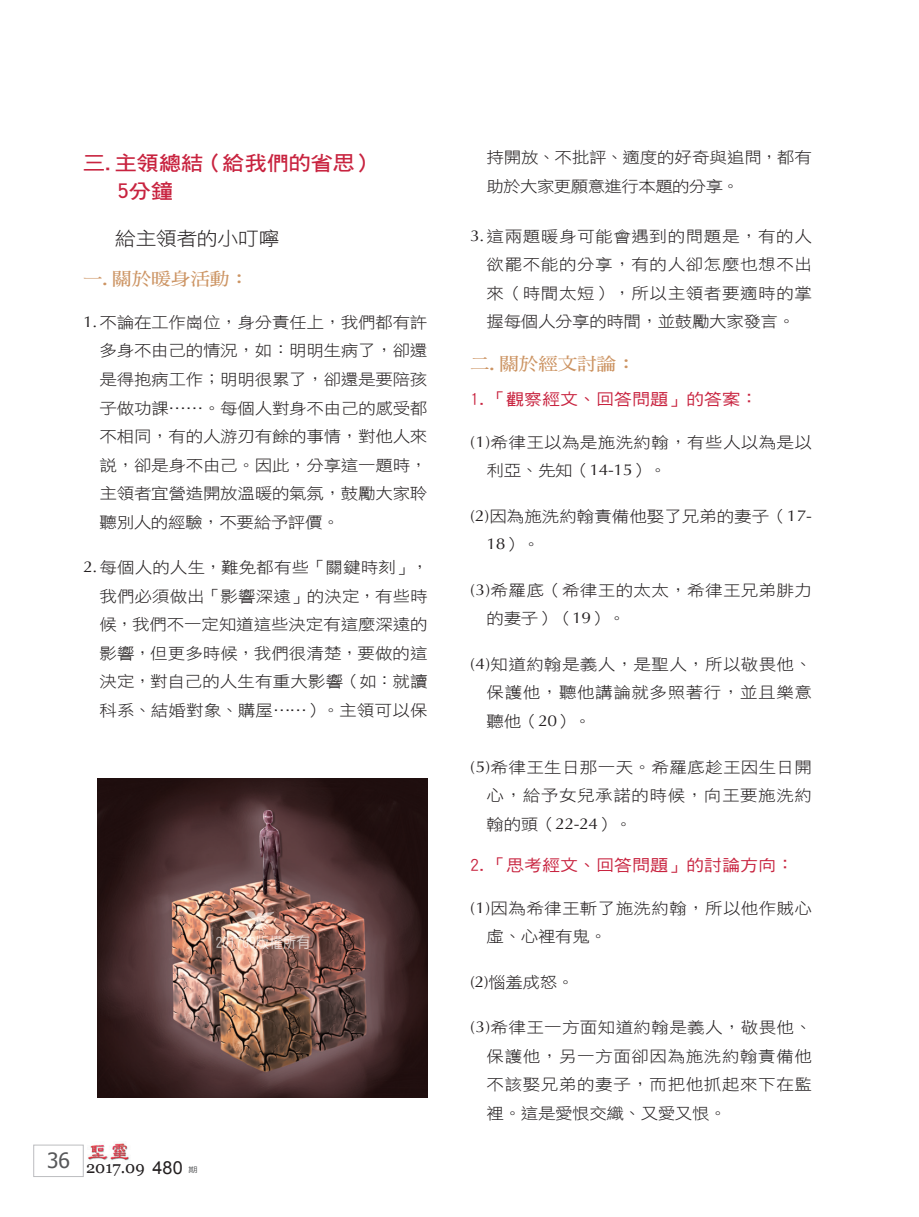
<style>
.page{position:relative;width:919px;height:1217px;background:#fff}
.page>*{position:absolute;margin:0;border:0;box-sizing:border-box;transform-origin:0 0}
.大標{font:20.25px/27px "DF Hei W7 WIN BF";letter-spacing:-.015em;color:#c8233f;scale:1.11 1}
.t1{font:18.9px "DF Hei W3 WIN BF";letter-spacing:-.025em;color:#231f20;scale:1.11 1}
.中標{font:17.55px "DF Ming W7 WIN BF";color:#cc9463;scale:1.11 1}
.t2{font:16.5px "Georgia";color:#231f20}
.小標{font:16.2px "DF Hei W5 WIN BF";color:#c8233f;scale:1.11 1}
.Normal點{font:15.75px/28.5px "DF Hei W3 WIN BF";letter-spacing:.01em;color:#231f20;text-align:justify;scale:1.11 1}
.Normal點-2{font:15.75px/28.5px "DF Hei W3 WIN BF";letter-spacing:-.035em;color:#231f20;scale:1.11 1}
.t3{font:15px "DF Yuan W5 WIN BF";color:#fff;scale:.9 1}
.t4{font:7.5px "DF Hei W5 WIN BF";color:#57585a;scale:1.25 1}
.s1{font-family:"Optima"}
.s2{font-family:"Arial";font-size:18px}
</style>
<div class="page">
<div style="left:33px;top:1144px;width:50px;height:32px;border:1px solid #bcbdc0"></div>
<img style="left:88px;top:1143px;width:42px;height:18px">
<img style="left:98px;top:778px;width:329px;height:319px">
<svg style="left:245px;top:910px;width:29px;height:22px"></svg>
<p class="大標" style="left:117px;top:150px;width:235px;text-indent:-35px">三.主領總結（給我們的省思）<br>5分鐘</p>
<p class="t1" style="left:115px;top:228px;width:150px">給主領者的小叮嚀</p>
<p class="中標" style="left:83px;top:269px;width:151px">一.關於暖身活動：</p>
<p class="Normal點" style="left:100px;top:308px;width:297px;text-indent:-16px"><span class="s1">1.</span>不論在工作崗位，身分責任上，我們都有許多身不由己的情況，如：明明生病了，卻還是得抱病工作；明明很累了，卻還是要陪孩子做功課……。每個人對身不由己的感受都不相同，有的人游刃有餘的事情，對他人來說，卻是身不由己。因此，分享這一題時，主領者宜營造開放溫暖的氣氛，鼓勵大家聆聽別人的經驗，不要給予評價。</p>
<p class="Normal點" style="left:99px;top:553px;width:298px;text-indent:-16px"><span class="s1">2.</span>每個人的人生，難免都有些「關鍵時刻」，我們必須做出「影響深遠」的決定，有些時候，我們不一定知道這些決定有這麼深遠的影響，但更多時候，我們很清楚，要做的這決定，對自己的人生有重大影響（如：就讀科系、結婚對象、購屋……）。主領可以保</p>
<p class="t3" style="left:215px;top:935px;width:106px">201709版權所有</p>
<p class="t2" style="left:47px;top:1156px;width:137px"><sup>36</sup> 2017.09 <span class="s2">480</span></p>
<p class="t4" style="left:188px;top:1165px;width:9px">期</p>
<p class="Normal點-2" style="left:486px;top:143px;width:295px">持開放、不批評、適度的好奇與追問，都有助於大家更願意進行本題的分享。</p>
<p class="Normal點" style="left:486px;top:222px;width:294px;text-indent:-16px"><span class="s1">3.</span>這兩題暖身可能會遇到的問題是，有的人欲罷不能的分享，有的人卻怎麼也想不出來（時間太短），所以主領者要適時的掌握每個人分享的時間，並鼓勵大家發言。</p>
<p class="中標" style="left:470px;top:355px;width:151px">二.關於經文討論：</p>
<p class="小標" style="left:470px;top:391px;width:261px">1.「觀察經文、回答問題」的答案：</p>
<p class="Normal點" style="left:486px;top:427px;width:295px;text-indent:-16px"><span class="s1">(1)</span>希律王以為是施洗約翰，有些人以為是以利亞、先知（<span class="s1">14-15</span>）。</p>
<p class="Normal點" style="left:486px;top:501px;width:294px;text-indent:-16px"><span class="s1">(2)</span>因為施洗約翰責備他娶了兄弟的妻子（<span class="s1">17-<br>18</span>）。</p>
<p class="Normal點" style="left:486px;top:575px;width:295px;text-indent:-16px"><span class="s1">(3)</span>希羅底（希律王的太太，希律王兄弟腓力的妻子）（<span class="s1">19</span>）。</p>
<p class="Normal點" style="left:486px;top:649px;width:295px;text-indent:-16px"><span class="s1">(4)</span>知道約翰是義人，是聖人，所以敬畏他、保護他，聽他講論就多照著行，並且樂意聽他（<span class="s1">20</span>）。</p>
<p class="Normal點" style="left:486px;top:752px;width:295px;text-indent:-16px"><span class="s1">(5)</span>希律王生日那一天。希羅底趁王因生日開心，給予女兒承諾的時候，向王要施洗約翰的頭（<span class="s1">22-24</span>）。</p>
<p class="小標" style="left:470px;top:857px;width:293px">2.「思考經文、回答問題」的討論方向：</p>
<p class="Normal點" style="left:486px;top:893px;width:295px;text-indent:-16px"><span class="s1">(1)</span>因為希律王斬了施洗約翰，所以他作賊心虛、心裡有鬼。</p>
<p class="Normal點" style="left:470px;top:967px;width:95px"><span class="s1">(2)</span>惱羞成怒。</p>
<p class="Normal點" style="left:486px;top:1013px;width:295px;text-indent:-16px"><span class="s1">(3)</span>希律王一方面知道約翰是義人，敬畏他、保護他，另一方面卻因為施洗約翰責備他不該娶兄弟的妻子，而把他抓起來下在監裡。這是愛恨交織、又愛又恨。</p>
</div>
